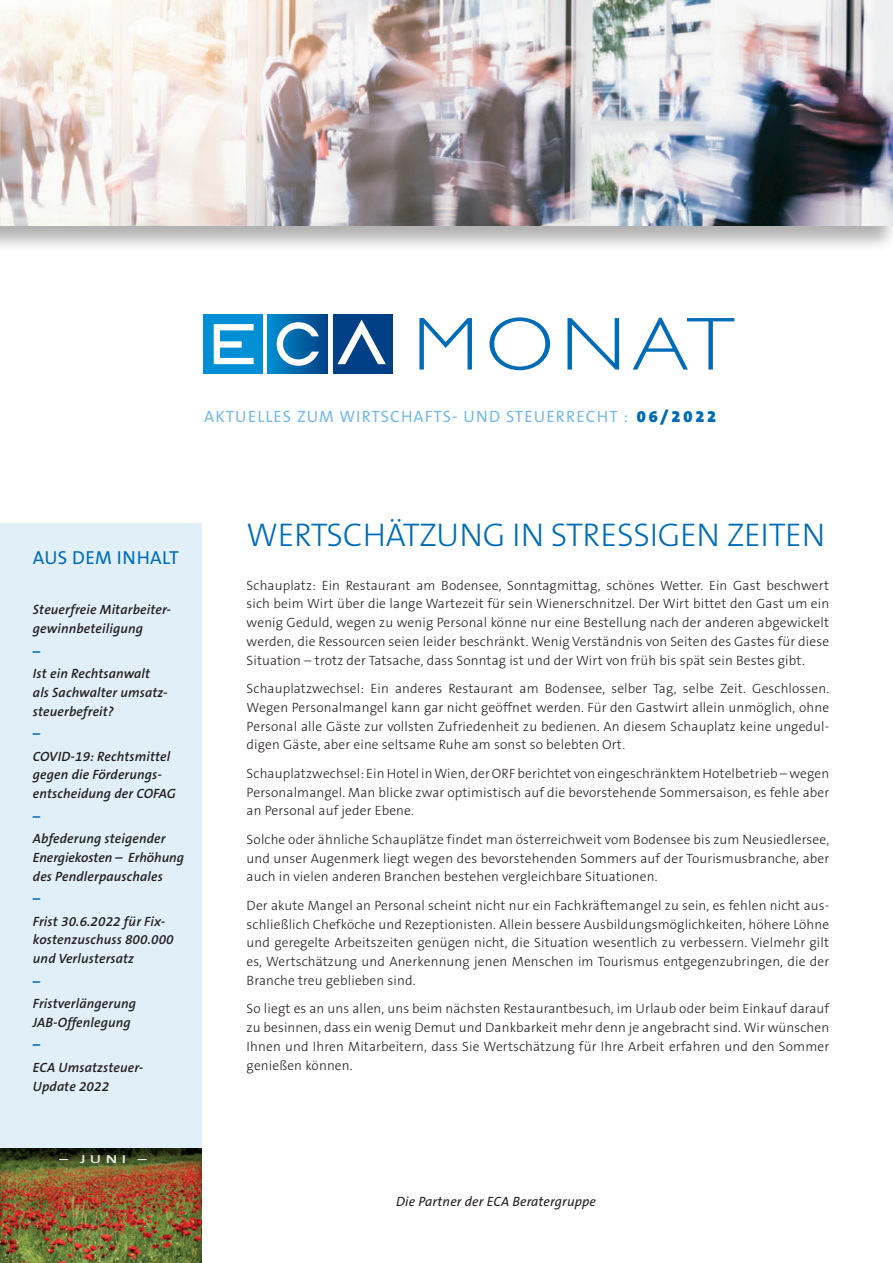
<style>
.page{position:relative;width:893px;height:1263px;background:#fff}
.page>*{position:absolute;margin:0;border:0;box-sizing:border-box;transform-origin:0 0}
.t1{font:300 75.45px "Gill Sans";letter-spacing:.08em;color:#006cb7;scale:1.11 1}
.t2{font:300 33px "The Sans B3";letter-spacing:-.01em;color:#006cb7}
.t3{font:18.9px "The Sans B5 Plain";letter-spacing:.02em;color:#006cb7}
.t4{font:16.5px "The Sans B5 Plain";letter-spacing:.065em;color:#76bae7}
.t5{font:900 16.5px "The Sans B9";letter-spacing:.17em;color:#006cb7}
.t6{font:300 13.5px/18.8px "The Sans B3";letter-spacing:.01em;color:#231f20;text-align:justify}
.t7{font:italic 600 13.5px/18.8px "The Sans B6";letter-spacing:.01em;color:#231f20}
.t8{font:italic 13.5px "The Sans B5 Plain";letter-spacing:.01em;color:#231f20}
.t9{font:700 13.5px "The Sans B7";color:#006cb7}
.t10{font:600 11.55px "The Sans B6";color:#fff;scale:1.43 1}
</style>
<div class="page">
<div style="left:0;top:523px;width:202px;height:625px;background:#e1eff9"></div>
<div style="left:0;top:1145px;width:203px;height:118px;background:#231f20;opacity:.5"></div>
<div style="left:203px;top:314px;width:60px;height:59px;background:#008fd5"></div>
<svg style="left:214px;top:324px;width:40px;height:40px"></svg>
<div style="left:268px;top:314px;width:60px;height:59px;background:linear-gradient(to right,#018ed2,#004184)"></div>
<svg style="left:277px;top:322px;width:42px;height:44px"></svg>
<div style="left:333px;top:314px;width:59px;height:59px;background:#014086"></div>
<svg style="left:337px;top:320px;width:49px;height:44px"></svg>
<div style="left:0;top:0;width:893px;height:253px;background:#231f20;opacity:.35"></div>
<img style="left:0;top:0;width:893px;height:225px">
<p class="t1" style="left:413px;top:302px;width:291px">MONAT</p>
<p class="t4" style="left:204px;top:408px;width:426px">AKTUELLES ZUM WIRTSCHAFTS- UND STEUERRECHT :</p>
<p class="t5" style="left:637px;top:407px;width:81px">06/2022</p>
<p class="t3" style="left:33px;top:547px;width:147px">AUS DEM INHALT</p>
<p class="t7" style="left:33px;top:601px;width:140px">Steuerfreie Mitarbeiter&shy;gewinnbeteiligung</p>
<p class="t9" style="left:33px;top:644px;width:9px">–</p>
<p class="t7" style="left:33px;top:665px;width:119px">Ist ein Rechtsanwalt</p>
<p class="t7" style="left:33px;top:684px;width:136px">als Sachwalter umsatz-</p>
<p class="t7" style="left:33px;top:702px;width:82px">steuerbefreit?</p>
<p class="t9" style="left:33px;top:726px;width:9px">–</p>
<p class="t7" style="left:33px;top:747px;width:139px">COVID-19: Rechtsmittel gegen die Förderungs-</p>
<p class="t7" style="left:33px;top:785px;width:144px">entscheidung der COFAG</p>
<p class="t9" style="left:33px;top:809px;width:9px">–</p>
<p class="t7" style="left:33px;top:830px;width:153px">Abfederung steigender<br>Energiekosten – Erhöhung des Pendlerpauschales</p>
<p class="t9" style="left:33px;top:891px;width:9px">–</p>
<p class="t7" style="left:33px;top:912px;width:142px">Frist 30.6.2022 für Fix&shy;kostenzuschuss 800.000 und Verlustersatz</p>
<p class="t9" style="left:33px;top:974px;width:9px">–</p>
<p class="t7" style="left:33px;top:995px;width:105px">Fristverlängerung</p>
<p class="t7" style="left:33px;top:1014px;width:99px">JAB-Offenlegung</p>
<p class="t9" style="left:33px;top:1038px;width:9px">–</p>
<p class="t7" style="left:33px;top:1059px;width:112px">ECA Umsatzsteuer-</p>
<p class="t7" style="left:33px;top:1077px;width:78px">Update 2022</p>
<p class="t10" style="left:59px;top:1153px;width:63px">– JUNI –</p>
<p class="t2" style="left:247px;top:518px;width:580px">WERTSCHÄTZUNG IN STRESSIGEN ZEITEN</p>
<p class="t6" style="left:247px;top:576px;width:584px">Schauplatz: Ein Restaurant am Bodensee, Sonntagmittag, schönes Wetter. Ein Gast beschwert sich beim Wirt über die lange Wartezeit für sein Wienerschnitzel. Der Wirt bittet den Gast um ein wenig Geduld, wegen zu wenig Personal könne nur eine Bestellung nach der anderen abgewickelt werden, die Ressourcen seien leider beschränkt. Wenig Verständnis von Seiten des Gastes für diese Situation – trotz der Tatsache, dass Sonntag ist und der Wirt von früh bis spät sein Bestes gibt.</p>
<p class="t6" style="left:247px;top:680px;width:584px">Schauplatzwechsel: Ein anderes Restaurant am Bodensee, selber Tag, selbe Zeit. Geschlossen.<br>Wegen Personalmangel kann gar nicht geöffnet werden. Für den Gastwirt allein unmöglich, ohne Personal alle Gäste zur vollsten Zufriedenheit zu bedienen. An diesem Schauplatz keine ungedul&shy;digen Gäste, aber eine seltsame Ruhe am sonst so belebten Ort.</p>
<p class="t6" style="left:247px;top:765px;width:584px">Schauplatzwechsel: Ein Hotel in Wien, der ORF berichtet von eingeschränktem Hotelbetrieb – wegen Personalmangel. Man blicke zwar optimistisch auf die bevorstehende Sommersaison, es fehle aber an Personal auf jeder Ebene.</p>
<p class="t6" style="left:247px;top:831px;width:584px">Solche oder ähnliche Schauplätze findet man österreichweit vom Bodensee bis zum Neusiedlersee, und unser Augenmerk liegt wegen des bevorstehenden Sommers auf der Tourismusbranche, aber auch in vielen anderen Branchen bestehen vergleichbare Situationen.</p>
<p class="t6" style="left:247px;top:897px;width:584px">Der akute Mangel an Personal scheint nicht nur ein Fachkräftemangel zu sein, es fehlen nicht aus&shy;schließlich Chefköche und Rezeptionisten. Allein bessere Ausbildungsmöglichkeiten, höhere Löhne und geregelte Arbeitszeiten genügen nicht, die Situation wesentlich zu verbessern. Vielmehr gilt es, Wertschätzung und Anerkennung jenen Menschen im Tourismus entgegenzubringen, die der Branche treu geblieben sind.</p>
<p class="t6" style="left:247px;top:1000px;width:584px">So liegt es an uns allen, uns beim nächsten Restaurantbesuch, im Urlaub oder beim Einkauf darauf zu besinnen, dass ein wenig Demut und Dankbarkeit mehr denn je angebracht sind. Wir wünschen Ihnen und Ihren Mitarbeitern, dass Sie Wertschätzung für Ihre Arbeit erfahren und den Sommer genießen können.</p>
<p class="t8" style="left:396px;top:1194px;width:201px">Die Partner der ECA Beratergruppe</p>
</div>
